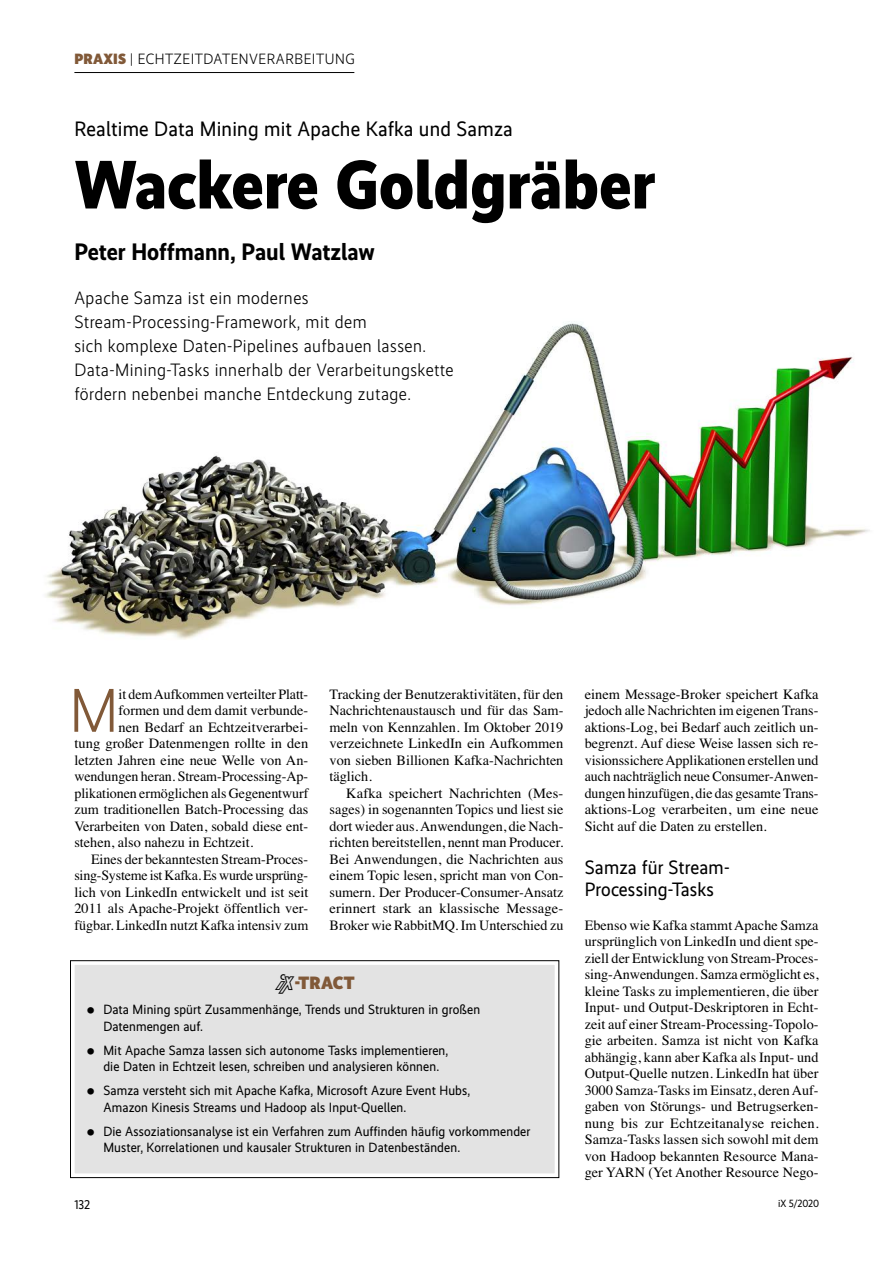
<style>
.page{position:relative;width:893px;height:1263px;background:#fff}
.page>*{position:absolute;margin:0;border:0;box-sizing:border-box;transform-origin:0 0}
.Ueberschrift-1{font:800 69px "Realisti X";color:#000}
.Grundtext-Initial{font:300 62.1px "Realisti X";color:#815938}
.Autor{font:700 24px "Realisti X";color:#000}
.Dachzeile{font:21px "Realisti X";letter-spacing:.01em;color:#000}
.Zwischenueberschrift{font:19.5px/21.8px "Realisti X";letter-spacing:.01em;color:#000}
.Abstract{font:300 18px/24px "Realisti X";letter-spacing:.025em;color:#000}
.t1{font:900 18px "Realisti X";color:#815938}
.t2{font:300 15px "Realisti X";letter-spacing:.03em;color:#000}
.Grundtext-Einzug{font:14.25px/16.5px "Times";color:#000;text-align:justify}
.Grundtext-stumpf{font:14.25px/16.5px "Times";letter-spacing:.005em;color:#000;text-align:justify}
.Grundtext-Initial-2{font:14.25px "Times";color:#000}
.t3{font:13.5px/16.5px "Realisti X";letter-spacing:.01em;color:#000}
.t4{font:12.75px "Realisti X";color:#000}
.t5{font:10.5px "Realisti X";letter-spacing:-.01em;color:#000}
.s1{font-weight:900;color:#815938}
.s2{font-family:"Heise Special";font-weight:400;font-size:25.5px;color:#000}
</style>
<div class="page">
<hr style="left:74px;top:72px;width:280px;height:1px;background:#000">
<img style="left:45px;top:321px;width:825px;height:319px">
<div style="left:70px;top:960px;width:489px;height:218px;background:#e3e3e3"></div>
<p class="t2" style="left:74px;top:48px;width:282px"><span class="s1">PRAXIS</span> | Echtzeitdatenverarbeitung</p>
<p class="Dachzeile" style="left:74px;top:114px;width:440px">Realtime Data Mining mit Apache Kafka und Samza</p>
<p class="Ueberschrift-1" style="left:74px;top:135px;width:582px">Wackere Goldgräber</p>
<p class="Autor" style="left:74px;top:234px;width:302px">Peter Hoffmann, Paul Watzlaw</p>
<p class="Abstract" style="left:74px;top:285px;width:381px">Apache Samza ist ein modernes Stream-Processing-Framework, mit dem<br>sich komplexe Daten-Pipelines aufbauen lassen.<br>Data-Mining-Tasks innerhalb der Verarbeitungskette fördern nebenbei manche Entdeckung zutage.</p>
<p class="Grundtext-Initial" style="left:69px;top:665px;width:51px">M</p>
<p class="Grundtext-Initial-2" style="left:119px;top:681px;width:191px">it dem Aufkommen verteilter Platt-</p>
<p class="Grundtext-Initial-2" style="left:119px;top:697px;width:191px">formen und dem damit verbunde-</p>
<p class="Grundtext-Initial-2" style="left:119px;top:714px;width:191px">nen Bedarf an Echtzeitverarbei-</p>
<p class="Grundtext-Initial-2" style="left:74px;top:730px;width:235px">tung großer Datenmengen rollte in den</p>
<p class="Grundtext-Initial-2" style="left:74px;top:747px;width:235px">letzten Jahren eine neue Welle von An-</p>
<p class="Grundtext-Initial-2" style="left:74px;top:763px;width:235px">wendungen heran. Stream-Processing-Ap-</p>
<p class="Grundtext-Initial-2" style="left:74px;top:780px;width:235px">plikationen ermöglichen als Gegenentwurf</p>
<p class="Grundtext-Initial-2" style="left:74px;top:796px;width:235px">zum traditionellen Batch-Processing das</p>
<p class="Grundtext-Initial-2" style="left:74px;top:813px;width:235px">Verarbeiten von Daten, sobald diese ent-</p>
<p class="Grundtext-Initial-2" style="left:74px;top:829px;width:180px">stehen, also nahezu in Echtzeit.</p>
<p class="Grundtext-Einzug" style="left:74px;top:849px;width:235px;text-indent:17px">Eines der bekanntesten Stream-Proces&shy;sing-Systeme ist Kafka. Es wurde ursprüng&shy;lich von LinkedIn entwickelt und ist seit 2011 als Apache-Projekt öffentlich ver&shy;fügbar. LinkedIn nutzt Kafka intensiv zum</p>
<p class="Grundtext-Einzug" style="left:330px;top:684px;width:235px">Tracking der Benutzeraktivitäten, für den Nachrichtenaustausch und für das Sam&shy;meln von Kennzahlen. Im Oktober 2019 verzeichnete LinkedIn ein Aufkommen von sieben Billionen Kafka-Nachrichten täglich.</p>
<p class="Grundtext-Einzug" style="left:330px;top:783px;width:235px;text-indent:17px">Kafka speichert Nachrichten (Mes&shy;sages) in sogenannten Topics und liest sie dort wieder aus. Anwendungen, die Nach&shy;richten bereitstellen, nennt man Producer.<br>Bei Anwendungen, die Nachrichten aus einem Topic lesen, spricht man von Con&shy;sumern. Der Producer-Consumer-Ansatz erinnert stark an klassische Message-Broker wie RabbitMQ. Im Unterschied zu</p>
<p class="t1" style="left:275px;top:970px;width:81px"><span class="s2">1</span>-TRACT</p>
<p class="t3" style="left:103px;top:1000px;width:378px;text-indent:-17px">⚫ Data Mining spürt Zusammenhänge, Trends und Strukturen in großen<br>Datenmengen auf.</p>
<p class="t3" style="left:86px;top:1041px;width:364px;text-align:center">⚫ Mit Apache Samza lassen sich autonome Tasks implementieren, die Daten in Echtzeit lesen, schreiben und analysieren können.</p>
<p class="t3" style="left:103px;top:1081px;width:368px;text-indent:-17px">⚫ Samza versteht sich mit Apache Kafka, Microsoft Azure Event Hubs,<br>Amazon Kinesis Streams und Hadoop als Input-Quellen.</p>
<p class="t3" style="left:103px;top:1122px;width:429px;text-indent:-17px">⚫ Die Assoziationsanalyse ist ein Verfahren zum Auffinden häufig vorkommender<br>Muster, Korrelationen und kausaler Strukturen in Datenbeständen.</p>
<p class="Grundtext-Einzug" style="left:585px;top:684px;width:235px">einem Message-Broker speichert Kafka jedoch alle Nachrichten im eigenen Trans&shy;aktions-Log, bei Bedarf auch zeitlich un&shy;begrenzt. Auf diese Weise lassen sich re&shy;visionssichere Applikationen erstellen und auch nachträglich neue Consumer-Anwen&shy;dungen hinzufügen, die das gesamte Trans&shy;aktions-Log verarbeiten, um eine neue Sicht auf die Daten zu erstellen.</p>
<p class="Zwischenueberschrift" style="left:585px;top:855px;width:146px">Samza für Stream-<br>Processing-Tasks</p>
<p class="Grundtext-stumpf" style="left:585px;top:915px;width:235px">Ebenso wie Kafka stammt Apache Samza ursprünglich von LinkedIn und dient spe&shy;ziell der Entwicklung von Stream-Proces&shy;sing-Anwendungen. Samza ermöglicht es, kleine Tasks zu implementieren, die über Input- und Output-Deskriptoren in Echt&shy;zeit auf einer Stream-Processing-Topolo&shy;gie arbeiten. Samza ist nicht von Kafka abhängig, kann aber Kafka als Input- und Output-Quelle nutzen. LinkedIn hat über 3000 Samza-Tasks im Einsatz, deren Auf&shy;gaben von Störungs- und Betrugserken&shy;nung bis zur Echtzeitanalyse reichen.<br>Samza-Tasks lassen sich sowohl mit dem von Hadoop bekannten Resource Mana&shy;ger YARN (Yet Another Resource Nego-</p>
<p class="t4" style="left:74px;top:1195px;width:17px">132</p>
<p class="t5" style="left:778px;top:1196px;width:43px">iX 5/2020</p>
</div>
